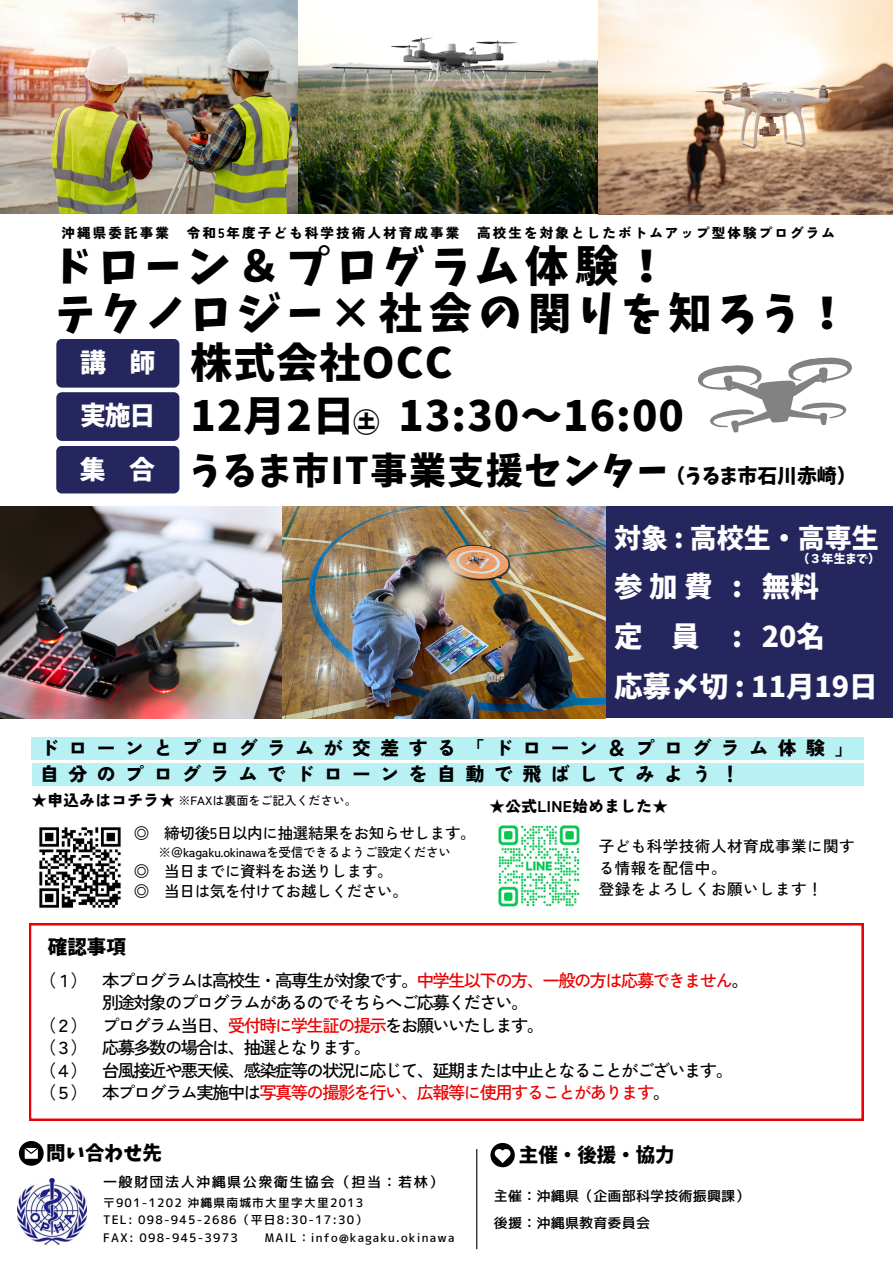
<style>
.page{position:relative;width:893px;height:1264px;background:#fff}
.page>*{position:absolute;margin:0;border:0;box-sizing:border-box;transform-origin:0 0}
.t1{font:43.2px "Keifont";letter-spacing:.15em;color:#000}
.t2{font:41.7px "Keifont";letter-spacing:.025em;color:#000}
.t3{font:36.9px "Keifont";letter-spacing:.045em;color:#000}
.t4{font:28.5px "Keifont";color:#fff}
.t5{font:27px "Keifont";color:#fff}
.t6{font:26.55px "Keifont";color:#000}
.t7{font:25.95px "Keifont";color:#fff}
.t8{font:19.8px "Keifont";color:#000}
.t9{font:19.5px "Keifont";color:#000}
.t10{font:900 18.75px "Zen Kaku Gothic New";letter-spacing:.505em;color:#000}
.t11{font:500 17.25px "Zen Kaku Gothic New";letter-spacing:-.09em;color:#000}
.t12{font:500 17.25px "Zen Kaku Gothic New";letter-spacing:-.09em;color:#ec0000}
.t13{font:500 15.6px "Zen Kaku Gothic New";letter-spacing:-.025em;color:#000}
.t14{font:500 15.6px/21.3px "Zen Kaku Gothic New";letter-spacing:.03em;color:#000}
.t15{font:900 15.6px "Zen Kaku Gothic New";letter-spacing:.03em;color:#000}
.t16{font:14.1px "JK Gothic M";letter-spacing:.1em;color:#000}
.t17{font:13.95px "JK Gothic M";letter-spacing:.015em;color:#000}
.t18{font:900 13.5px "Zen Kaku Gothic New";letter-spacing:.155em;color:#000}
.t19{font:500 12.6px "Zen Kaku Gothic New";letter-spacing:-.025em;color:#000}
.t20{font:500 12px "Zen Kaku Gothic New";color:#000}
.t21{font:12px "Keifont";color:#fff}
.t22{font:11.7px "JK Gothic M";letter-spacing:.1em;color:#000}
.s1{color:#ec0000}
.s2{color:#000}
</style>
<div class="page">
<hr style="left:476px;top:1149px;width:1px;height:100px;background:#000">
<svg style="left:19px;top:1141px;width:25px;height:24px"></svg>
<img style="left:17px;top:1178px;width:69px;height:66px">
<svg style="left:29px;top:923px;width:834px;height:197px"></svg>
<div style="left:31px;top:737px;width:832px;height:22px;background:#b7f1f4"></div>
<div style="left:33px;top:763px;width:830px;height:22px;background:#b7f1f4"></div>
<svg style="left:490px;top:1142px;width:24px;height:25px"></svg>
<img style="left:498px;top:825px;width:82px;height:82px">
<div style="left:603px;top:506px;width:289px;height:212px;background:#26265e"></div>
<img style="left:297px;top:0;width:302px;height:213px">
<img style="left:0;top:0;width:297px;height:213px">
<img style="left:599px;top:0;width:293px;height:214px">
<img style="left:0;top:506px;width:282px;height:212px">
<svg style="left:698px;top:357px;width:154px;height:76px"></svg>
<svg style="left:56px;top:339px;width:123px;height:154px;background:#343469"></svg>
<img style="left:282px;top:506px;width:323px;height:212px">
<img style="left:407px;top:543px;width:68px;height:65px">
<img style="left:379px;top:568px;width:69px;height:65px">
<img style="left:39px;top:827px;width:82px;height:81px">
<p class="t18" style="left:61px;top:222px;width:109px">沖縄県委託事業</p>
<p class="t18" style="left:187px;top:222px;width:274px">令和5年度子ども科学技術人材育成事業</p>
<p class="t18" style="left:477px;top:222px;width:359px">高校生を対象としたボトムアップ型体験プログラム</p>
<p class="t1" style="left:56px;top:245px;width:613px">ドローン＆プログラム体験！</p>
<p class="t1" style="left:56px;top:292px;width:793px">テクノロジー×社会の関りを知ろう！</p>
<p class="t7" style="left:80px;top:350px;width:77px">講 師</p>
<p class="t2" style="left:190px;top:342px;width:263px">株式会社OCC</p>
<p class="t7" style="left:80px;top:403px;width:77px">実施日</p>
<p class="t2" style="left:190px;top:395px;width:166px">12月2日</p>
<p class="t6" style="left:353px;top:409px;width:28px">㊏</p>
<p class="t2" style="left:398px;top:395px;width:287px">13:30～16:00</p>
<p class="t7" style="left:80px;top:456px;width:77px">集 合</p>
<p class="t3" style="left:190px;top:452px;width:478px">うるま市IT事業支援センター</p>
<p class="t8" style="left:665px;top:466px;width:193px">（うるま市石川赤崎）</p>
<p class="t5" style="left:614px;top:524px;width:266px">対象 : 高校生・高専生</p>
<p class="t21" style="left:797px;top:553px;width:84px">（３年生まで）</p>
<p class="t4" style="left:614px;top:573px;width:206px">参加費 : 無料</p>
<p class="t4" style="left:614px;top:622px;width:213px">定 員 :20名</p>
<p class="t4" style="left:614px;top:672px;width:265px">応募〆切 : 11月19日</p>
<p class="t10" style="left:40px;top:733px;width:814px">ドローンとプログラムが交差する「ドローン＆プログラム体験」</p>
<p class="t10" style="left:40px;top:758px;width:701px">自分のプログラムでドローンを自動で飛ばしてみよう！</p>
<p class="t15" style="left:31px;top:787px;width:145px">★申込みはコチラ★</p>
<p class="t20" style="left:178px;top:791px;width:179px">※FAXは裏面をご記入ください。</p>
<p class="t15" style="left:489px;top:793px;width:180px">★公式LINE始めました★</p>
<p class="t14" style="left:599px;top:834px;width:257px">子ども科学技術人材育成事業に関する情報を配信中。</p>
<p class="t14" style="left:599px;top:877px;width:225px">登録をよろしくお願いします！</p>
<p class="t13" style="left:134px;top:820px;width:343px">◎ 締切後5日以内に抽選結果をお知らせします。</p>
<p class="t19" style="left:158px;top:842px;width:294px">※＠kagaku.okinawaを受信できるようご設定ください</p>
<p class="t13" style="left:134px;top:879px;width:276px">◎ 当日は気を付けてお越しください。</p>
<p class="t13" style="left:134px;top:858px;width:260px">◎ 当日までに資料をお送りします。</p>
<p class="t9" style="left:48px;top:937px;width:79px">確認事項</p>
<p class="t11" style="left:39px;top:966px;width:711px">（１） 本プログラムは高校生・高専生が対象です。<span class="s1">中学生以下の方、一般の方は応募できません</span>。</p>
<p class="t11" style="left:102px;top:989px;width:428px">別途対象のプログラムがあるのでそちらへご応募ください。</p>
<p class="t11" style="left:39px;top:1011px;width:506px">（２） プログラム当日、<span class="s1">受付時に学生証の提示</span>をお願いいたします。</p>
<p class="t11" style="left:39px;top:1034px;width:333px">（３） 応募多数の場合は、抽選となります。</p>
<p class="t11" style="left:39px;top:1056px;width:695px">（４） 台風接近や悪天候、感染症等の状況に応じて、延期または中止となることがございます。</p>
<p class="t12" style="left:39px;top:1079px;width:632px"><span class="s2">（５） 本プログラム実施中は</span>写真等の撮影を行い、広報等に使用することがあります<span class="s2">。</span></p>
<p class="t9" style="left:46px;top:1143px;width:117px">問い合わせ先</p>
<p class="t16" style="left:103px;top:1174px;width:342px">一般財団法人沖縄県公衆衛生協会（担当：若林）</p>
<p class="t22" style="left:103px;top:1196px;width:262px">〒901-1202 沖縄県南城市大里字大里2013</p>
<p class="t22" style="left:103px;top:1214px;width:265px">TEL: 098-945-2686（平日8:30-17:30）</p>
<p class="t22" style="left:103px;top:1231px;width:136px">FAX: 098-945-3973</p>
<p class="t22" style="left:265px;top:1231px;width:191px">MAIL：info@kagaku.okinawa</p>
<p class="t9" style="left:519px;top:1145px;width:157px">主催・後援・協力</p>
<p class="t17" style="left:494px;top:1188px;width:257px">主催：沖縄県（企画部科学技術振興課）</p>
<p class="t17" style="left:494px;top:1215px;width:157px">後援：沖縄県教育委員会</p>
</div>
